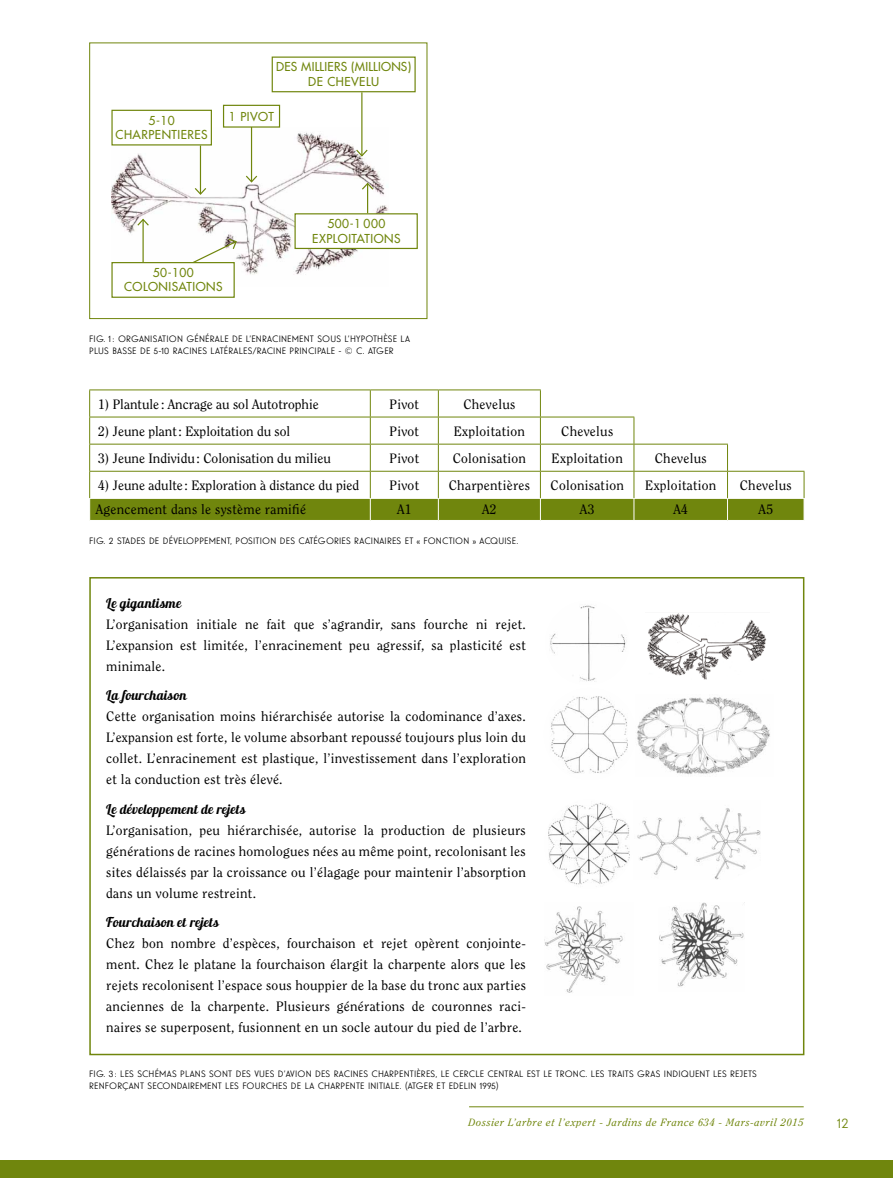
<style>
.page{position:relative;width:893px;height:1178px;background:#fff}
.page>*{position:absolute;margin:0;border:0;box-sizing:border-box;transform-origin:0 0}
.t1{font:13.5px/21px "Clearface Std";letter-spacing:.02em;color:#000;text-align:justify}
.t2{font:13.5px "Clearface Std";color:#000}
.t3{font:13.5px "Lobster 1.3";letter-spacing:.02em;color:#000}
.t4{font:13.5px "Guildford Pro";color:#70860d}
.t5{font:500 12px/14.4px "Futura Std";letter-spacing:.04em;color:#70860d;text-align:center}
.t6{font:500 12px/14.4px "Futura Std";letter-spacing:.02em;color:#70860d;text-align:center}
.t7{font:italic 10.5px "Clearface Std";letter-spacing:.06em;color:#70860d}
.t8{font:9px/12px "Guildford Pro";letter-spacing:.02em;color:#000}
</style>
<div class="page">
<div style="left:0;top:1160px;width:893px;height:18px;background:#70860d"></div>
<hr style="left:469px;top:1106px;width:335px;height:1px;background:#70860d">
<div style="left:89px;top:43px;width:338px;height:276px;border:1px solid #70860d"></div>
<div style="left:272px;top:57px;width:144px;height:35px;background:#fff;border:1px solid #70860d"></div>
<img style="left:111px;top:128px;width:277px;height:147px">
<hr style="left:200px;top:145px;width:1px;height:49px;background:#70860d">
<svg style="left:193px;top:187px;width:14px;height:9px"></svg>
<hr style="left:142px;top:220px;width:2px;height:42px;background:#70860d">
<svg style="left:136px;top:218px;width:14px;height:9px"></svg>
<hr style="left:367px;top:183px;width:1px;height:30px;background:#70860d">
<svg style="left:361px;top:182px;width:14px;height:9px"></svg>
<svg style="left:190px;top:238px;width:48px;height:27px"></svg>
<hr style="left:251px;top:126px;width:1px;height:56px;background:#70860d">
<svg style="left:245px;top:174px;width:14px;height:9px"></svg>
<hr style="left:361px;top:92px;width:1px;height:64px;background:#70860d">
<svg style="left:355px;top:148px;width:14px;height:9px"></svg>
<div style="left:111px;top:110px;width:101px;height:35px;background:#fff;border:1px solid #70860d"></div>
<div style="left:223px;top:105px;width:57px;height:23px;background:#fff;border:1px solid #70860d"></div>
<div style="left:294px;top:213px;width:124px;height:36px;background:#fff;border:1px solid #70860d"></div>
<div style="left:111px;top:262px;width:124px;height:36px;background:#fff;border:1px solid #70860d"></div>
<svg style="left:89px;top:390px;width:716px;height:130px"></svg>
<hr style="left:89px;top:389px;width:281px;height:1px;background:#70860d">
<hr style="left:370px;top:389px;width:68px;height:1px;background:#70860d">
<hr style="left:438px;top:389px;width:103px;height:1px;background:#70860d">
<div style="left:89px;top:577px;width:715px;height:478px;border:2px solid #70860d"></div>
<img style="left:637px;top:808px;width:124px;height:72px">
<img style="left:659px;top:902px;width:86px;height:85px">
<img style="left:544px;top:906px;width:79px;height:87px">
<img style="left:647px;top:613px;width:120px;height:67px">
<img style="left:637px;top:697px;width:133px;height:78px">
<img style="left:544px;top:799px;width:89px;height:89px;border-radius:45px">
<img style="left:551px;top:696px;width:77px;height:77px">
<img style="left:545px;top:601px;width:84px;height:84px;border-radius:42px">
<p class="t6" style="left:276px;top:60px;width:137px">DES MILLIERS (MILLIONS)<br>DE CHEVELU</p>
<p class="t5" style="left:116px;top:113px;width:94px">5-10<br>CHARPENTIERES</p>
<p class="t5" style="left:229px;top:110px;width:47px">1 PIVOT</p>
<p class="t5" style="left:124px;top:265px;width:100px">50-100<br>COLONISATIONS</p>
<p class="t5" style="left:312px;top:217px;width:90px">500-1 000<br>EXPLOITATIONS</p>
<p class="t8" style="left:89px;top:333px;width:322px">FIG. 1 : ORGANISATION GÉNÉRALE DE L’ENRACINEMENT SOUS L’HYPOTHÈSE LA<br>PLUS BASSE DE 5-10 RACINES LATÉRALES/RACINE PRINCIPALE - © C. ATGER</p>
<p class="t2" style="left:98px;top:396px;width:222px">1) Plantule : Ancrage au sol Autotrophie</p>
<p class="t1" style="left:390px;top:393px;width:31px">Pivot</p>
<p class="t1" style="left:463px;top:393px;width:54px">Chevelus</p>
<p class="t2" style="left:98px;top:423px;width:194px">2) Jeune plant: Exploitation du sol</p>
<p class="t1" style="left:390px;top:420px;width:31px">Pivot</p>
<p class="t1" style="left:454px;top:420px;width:73px">Exploitation</p>
<p class="t1" style="left:561px;top:420px;width:54px">Chevelus</p>
<p class="t2" style="left:98px;top:450px;width:234px">3) Jeune Individu: Colonisation du milieu</p>
<p class="t1" style="left:390px;top:447px;width:31px">Pivot</p>
<p class="t1" style="left:453px;top:447px;width:75px">Colonisation</p>
<p class="t1" style="left:552px;top:447px;width:73px">Exploitation</p>
<p class="t1" style="left:655px;top:447px;width:54px">Chevelus</p>
<p class="t2" style="left:98px;top:477px;width:263px">4) Jeune adulte : Exploration à distance du pied</p>
<p class="t1" style="left:390px;top:475px;width:31px">Pivot</p>
<p class="t1" style="left:449px;top:475px;width:83px">Charpentières</p>
<p class="t1" style="left:550px;top:475px;width:75px">Colonisation</p>
<p class="t1" style="left:645px;top:475px;width:73px">Exploitation</p>
<p class="t1" style="left:740px;top:475px;width:54px">Chevelus</p>
<p class="t1" style="left:96px;top:499px;width:212px">Agencement dans le système ramifié</p>
<p class="t1" style="left:397px;top:499px;width:16px">A1</p>
<p class="t1" style="left:482px;top:499px;width:16px">A2</p>
<p class="t1" style="left:580px;top:499px;width:16px">A3</p>
<p class="t1" style="left:673px;top:499px;width:16px">A4</p>
<p class="t1" style="left:758px;top:499px;width:16px">A5</p>
<p class="t8" style="left:89px;top:535px;width:430px">FIG. 2 STADES DE DÉVELOPPEMENT, POSITION DES CATÉGORIES RACINAIRES ET « FONCTION » ACQUISE.</p>
<p class="t3" style="left:106px;top:594px;width:76px">Le gigantisme</p>
<p class="t1" style="left:106px;top:613px;width:421px">L’organisation initiale ne fait que s’agrandir, sans fourche ni rejet.<br>L’expansion est limitée, l’enracinement peu agressif, sa plasticité est minimale.</p>
<p class="t3" style="left:106px;top:687px;width:82px">La fourchaison</p>
<p class="t1" style="left:106px;top:706px;width:421px">Cette organisation moins hiérarchisée autorise la codominance d’axes.<br>L’expansion est forte, le volume absorbant repoussé toujours plus loin du collet. L’enracinement est plastique, l’investissement dans l’exploration et la conduction est très élevé.</p>
<p class="t3" style="left:106px;top:800px;width:141px">Le développement de rejets</p>
<p class="t1" style="left:106px;top:819px;width:421px">L’organisation, peu hiérarchisée, autorise la production de plusieurs générations de racines homologues nées au même point, recolonisant les sites délaissés par la croissance ou l’élagage pour maintenir l’absorption dans un volume restreint.</p>
<p class="t3" style="left:106px;top:914px;width:114px">Fourchaison et rejets</p>
<p class="t1" style="left:106px;top:933px;width:421px">Chez bon nombre d’espèces, fourchaison et rejet opèrent conjointe&shy;ment. Chez le platane la fourchaison élargit la charpente alors que les rejets recolonisent l’espace sous houppier de la base du tronc aux parties anciennes de la charpente. Plusieurs générations de couronnes raci&shy;naires se superposent, fusionnent en un socle autour du pied de l’arbre.</p>
<p class="t8" style="left:89px;top:1067px;width:668px">FIG. 3 : LES SCHÉMAS PLANS SONT DES VUES D’AVION DES RACINES CHARPENTIÈRES, LE CERCLE CENTRAL EST LE TRONC. LES TRAITS GRAS INDIQUENT LES REJETS<br>RENFORÇANT SECONDAIREMENT LES FOURCHES DE LA CHARPENTE INITIALE. (ATGER ET EDELIN 1995)</p>
<p class="t7" style="left:468px;top:1116px;width:337px">Dossier L’arbre et l’expert - Jardins de France 634 - Mars-avril 2015</p>
<p class="t4" style="left:838px;top:1114px;width:12px">12</p>
</div>
